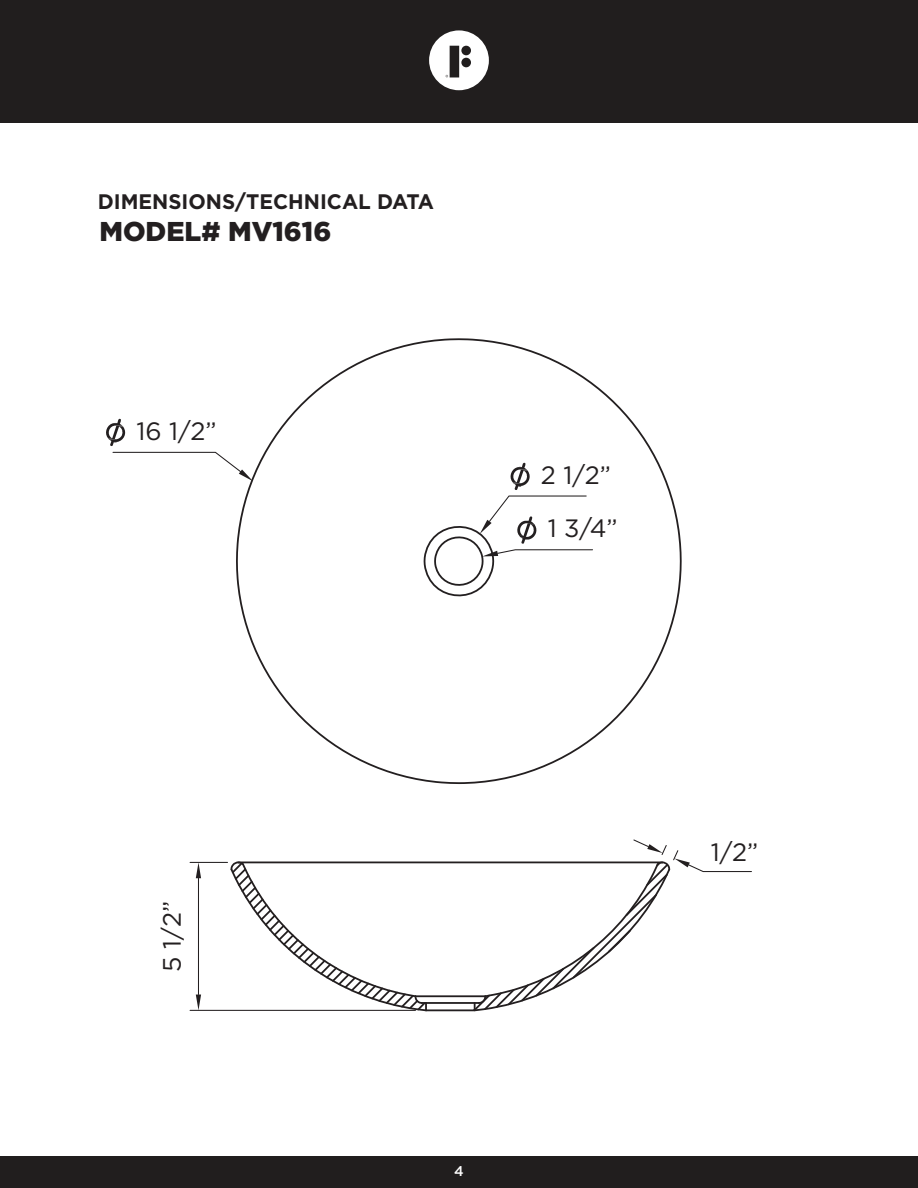
<style>
.page{position:relative;width:918px;height:1188px;background:#fff}
.page>*{position:absolute;margin:0;border:0;box-sizing:border-box;transform-origin:0 0}
.t1{font:900 27.15px "Arson Pro";color:#231f20}
.t2{font:25.05px/53.7px "Arson Pro";color:#231f20}
.t3{font:700 21px "Arson Pro";color:#231f20}
.t4{font:500 14.1px "Arson Pro";color:#fff}
</style>
<div class="page">
<div style="left:0;top:0;width:918px;height:123px;background:#211e1e"></div>
<div style="left:0;top:1156px;width:918px;height:32px;background:#211e1e"></div>
<div style="left:429px;top:30px;width:60px;height:60px;background:#fff;border-radius:50%"></div>
<svg style="left:446px;top:46px;width:25px;height:31px"></svg>
<svg style="left:236px;top:338px;width:446px;height:446px"></svg>
<svg style="left:106px;top:419px;width:147px;height:62px"></svg>
<svg style="left:423px;top:463px;width:171px;height:143px"></svg>
<hr style="left:190px;top:862px;width:38px;height:1px;background:#231f20">
<hr style="left:190px;top:1010px;width:225px;height:1px;background:#231f20">
<hr style="left:198px;top:878px;width:1px;height:117px;background:#231f20">
<svg style="left:196px;top:862px;width:5px;height:16px"></svg>
<svg style="left:196px;top:995px;width:5px;height:15px"></svg>
<svg style="left:229px;top:839px;width:523px;height:173px"></svg>
<p class="t3" style="left:98px;top:189px;width:338px">DIMENSIONS/TECHNICAL DATA</p>
<p class="t1" style="left:99px;top:216px;width:233px">MODEL# MV1616</p>
<p class="t2" style="left:136px;top:404px;width:82px">16 1/2”</p>
<p class="t2" style="left:541px;top:448px;width:78px">2 1/2”<br>1 3/4”</p>
<p class="t2" style="left:145px;top:972px;width:72px;rotate:-90deg">5 1/2”</p>
<p class="t4" style="left:454px;top:1163px;width:11px">4</p>
<p class="t2" style="left:711px;top:825px;width:49px">1/2”</p>
</div>
